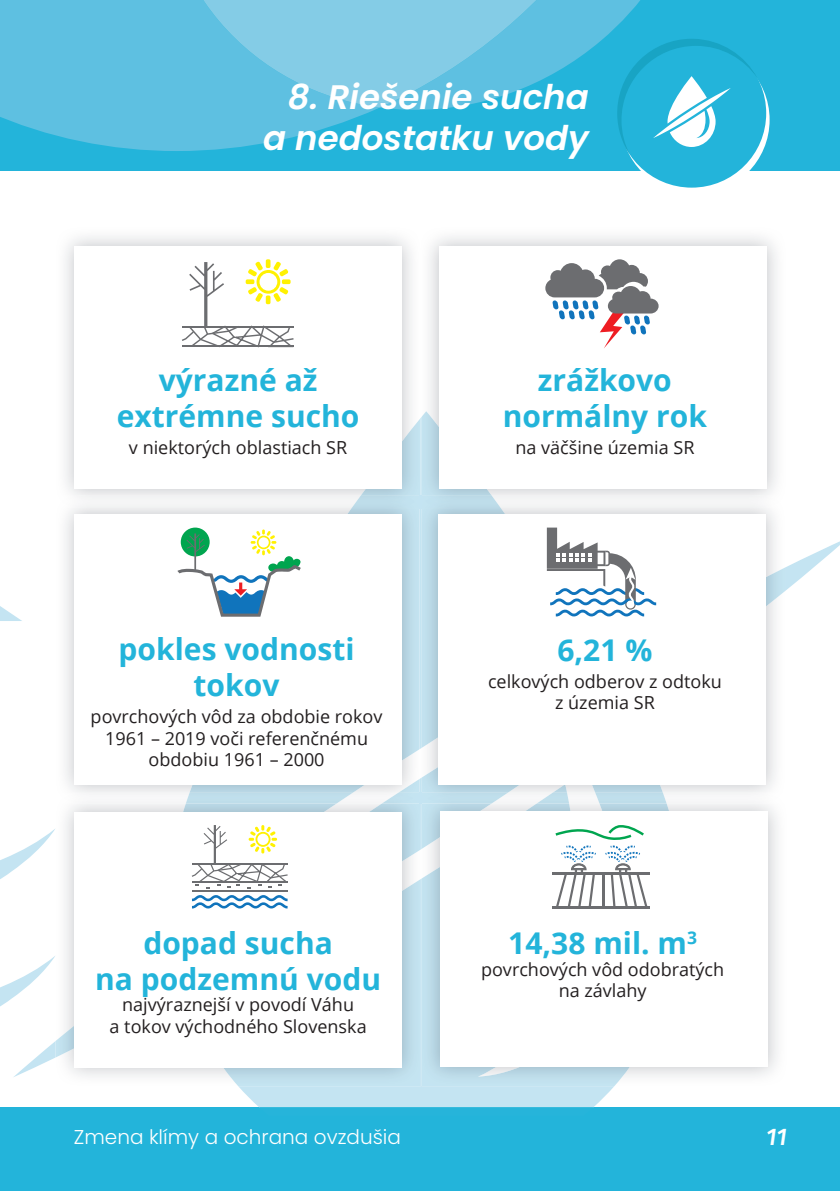
<style>
.page{position:relative;width:840px;height:1191px;background:#fff}
.page>*{position:absolute;margin:0;border:0;box-sizing:border-box;transform-origin:0 0}
.t1{font:italic 600 34px/40.8px "Poppins";color:#fff;text-align:right}
.t2{font:700 30px/36px "Open Sans";color:#23b4da;text-align:center}
.t3{font:italic 500 24px "Fira Sans";color:#fff}
.t4{font:300 20px "Poppins";color:#fff}
.t5{font:18px/21.6px "Open Sans";color:#231f20;text-align:center}
</style>
<div class="page">
<div style="left:0;top:1107px;width:839px;height:84px;background:#23b4da"></div>
<div style="left:0;top:0;width:839px;height:170px;background:#23b4da"></div>
<div style="left:0;top:0;width:193px;height:151px;background:#5ec0e1"></div>
<svg style="left:620px;top:45px;width:149px;height:149px"></svg>
<div style="left:617px;top:39px;width:148px;height:149px;background:#23b4da;border-radius:50%"></div>
<svg style="left:193px;top:0;width:564px;height:155px"></svg>
<svg style="left:238px;top:1086px;width:376px;height:22px"></svg>
<img style="left:361px;top:418px;width:59px;height:77px">
<div style="left:74px;top:246px;width:328px;height:243px;background:#fff"></div>
<img style="left:421px;top:411px;width:70px;height:84px">
<img style="left:420px;top:417px;width:1px;height:78px">
<div style="left:439px;top:246px;width:327px;height:243px;background:#fff"></div>
<img style="left:420px;top:803px;width:264px;height:283px">
<img style="left:421px;top:803px;width:70px;height:46px">
<div style="left:439px;top:812px;width:328px;height:255px;background:#fff"></div>
<svg style="left:0;top:606px;width:55px;height:273px"></svg>
<svg style="left:0;top:956px;width:55px;height:101px"></svg>
<img style="left:192px;top:879px;width:229px;height:207px">
<img style="left:55px;top:803px;width:365px;height:254px">
<div style="left:74px;top:812px;width:328px;height:255px;background:#fff"></div>
<img style="left:189px;top:508px;width:230px;height:285px">
<img style="left:398px;top:779px;width:21px;height:14px">
<div style="left:67px;top:495px;width:284px;height:13px;background:#f3f4f4"></div>
<div style="left:351px;top:495px;width:140px;height:13px;background:#beddea"></div>
<div style="left:186px;top:793px;width:166px;height:10px;background:#bfdfeb"></div>
<img style="left:382px;top:793px;width:37px;height:10px">
<div style="left:74px;top:514px;width:328px;height:270px;background:#fff"></div>
<img style="left:421px;top:508px;width:169px;height:59px">
<img style="left:421px;top:567px;width:363px;height:225px">
<div style="left:491px;top:495px;width:283px;height:13px;background:#f3f4f4"></div>
<img style="left:507px;top:792px;width:266px;height:11px">
<img style="left:536px;top:792px;width:130px;height:11px">
<img style="left:421px;top:792px;width:86px;height:11px">
<img style="left:419px;top:508px;width:2px;height:242px">
<svg style="left:419px;top:495px;width:2px;height:13px"></svg>
<svg style="left:419px;top:778px;width:2px;height:25px"></svg>
<div style="left:438px;top:514px;width:327px;height:270px;background:#fff"></div>
<div style="left:265px;top:259px;width:5px;height:9px;background:#fff101;border-radius:2px"></div>
<svg style="left:182px;top:261px;width:112px;height:87px"></svg>
<svg style="left:545px;top:259px;width:113px;height:89px"></svg>
<svg style="left:181px;top:527px;width:28px;height:29px"></svg>
<svg style="left:177px;top:529px;width:124px;height:88px"></svg>
<svg style="left:546px;top:527px;width:109px;height:89px"></svg>
<svg style="left:192px;top:895px;width:95px;height:13px"></svg>
<hr style="left:192px;top:890px;width:95px;height:1px;background:#6c6d70">
<svg style="left:192px;top:825px;width:96px;height:63px"></svg>
<hr style="left:552px;top:872px;width:97px;height:2px;background:#6c6d70">
<hr style="left:552px;top:906px;width:97px;height:2px;background:#6c6d70">
<svg style="left:552px;top:825px;width:95px;height:81px"></svg>
<h1 class="t1" style="left:263px;top:81px;width:327px">8. Riešenie sucha a nedostatku vody</h1>
<h2 class="t2" style="left:117px;top:361px;width:244px">výrazné až extrémne sucho</h2>
<p class="t5" style="left:129px;top:437px;width:220px">v niektorých oblastiach SR</p>
<h2 class="t2" style="left:118px;top:630px;width:237px">pokles vodnosti tokov</h2>
<p class="t5" style="left:91px;top:705px;width:293px">povrchových vôd za obdobie rokov<br>1961 – 2019 voči referenčnému obdobiu 1961 – 2000</p>
<h2 class="t2" style="left:95px;top:924px;width:287px">dopad sucha<br>na podzemnú vodu</h2>
<p class="t5" style="left:109px;top:993px;width:258px">najvýraznejší v povodí Váhu<br>a tokov východného Slovenska</p>
<h2 class="t2" style="left:502px;top:361px;width:205px">zrážkovo normálny rok</h2>
<p class="t5" style="left:515px;top:437px;width:180px">na väčšine územia SR</p>
<h2 class="t2" style="left:557px;top:631px;width:96px">6,21 %</h2>
<p class="t5" style="left:487px;top:670px;width:235px">celkových odberov z odtoku z územia SR</p>
<h2 class="t2" style="left:508px;top:924px;width:190px">14,38 mil. m<sup>3</sup></h2>
<p class="t5" style="left:481px;top:958px;width:244px">povrchových vôd odobratých na závlahy</p>
<p class="t4" style="left:74px;top:1125px;width:328px">Zmena klímy a ochrana ovzdušia</p>
<h3 class="t3" style="left:765px;top:1123px;width:22px">11</h3>
</div>
